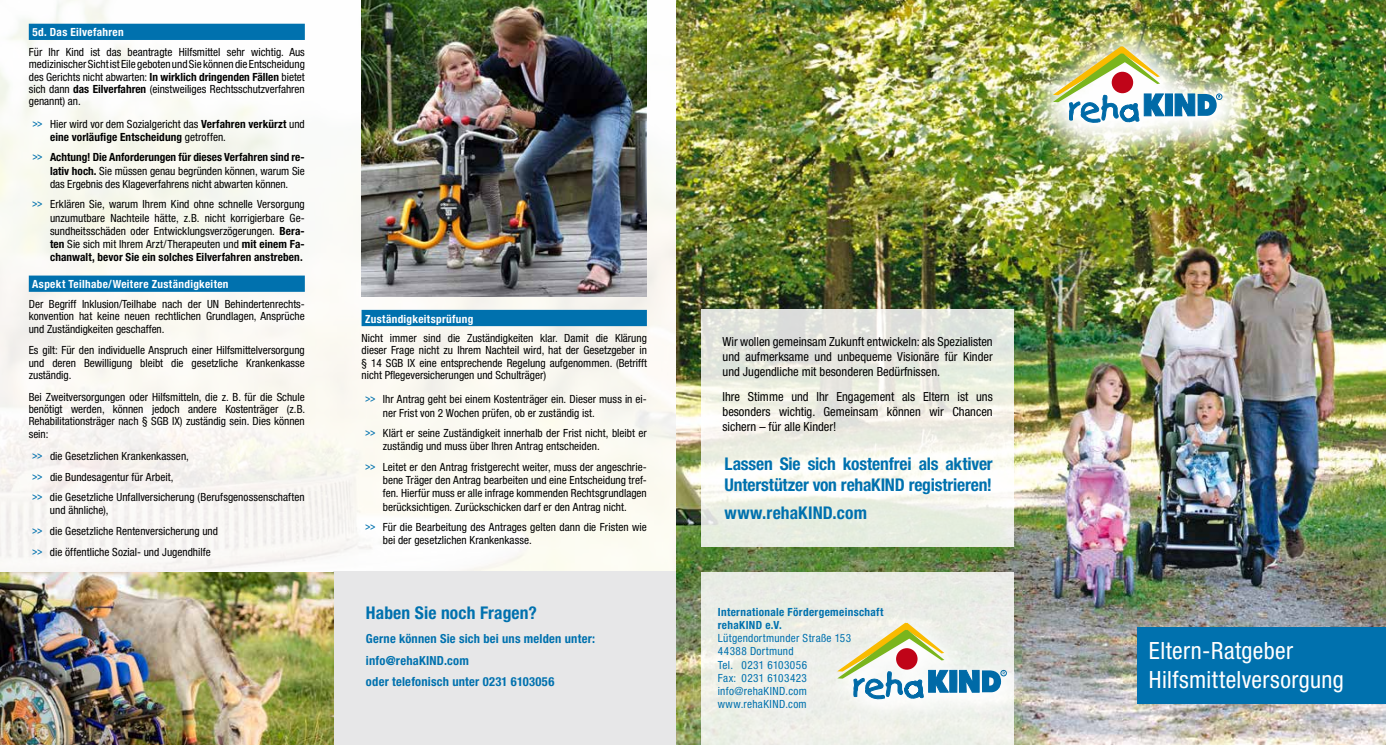
<style>
.page{position:relative;width:1386px;height:745px;background:#fff}
.page>*{position:absolute;margin:0;border:0;box-sizing:border-box;transform-origin:0 0}
.t1{font:condensed 23.75px/28.5px "Helvetica Neue LT Pro";letter-spacing:.015em;color:#fff}
.t2{font:700 condensed 17.5px/21.2px "Helvetica Neue LT Pro";letter-spacing:-.005em;color:#0071ae}
.t3{font:condensed 12.5px/15px "Helvetica Neue LT Pro";color:#000;text-align:justify}
.t4{font:700 condensed 12.5px/21.2px "Helvetica Neue LT Pro";letter-spacing:.015em;color:#0071ae}
.t5{font:condensed 11.25px/12.4px "Helvetica Neue LT Pro";color:#000;text-align:justify}
.t6{font:condensed 11.25px/13.1px "Helvetica Neue LT Pro";letter-spacing:.03em;color:#0071ae}
.t7{font:700 condensed 11.25px "Helvetica Neue LT Pro";letter-spacing:.03em;color:#fff}
.t8{font:700 condensed 11.25px/13.1px "Helvetica Neue LT Pro";letter-spacing:.03em;color:#0071ae}
.s1{font-weight:700}
.s2{font-family:"Arial Narrow";font-stretch:normal;color:#0071ae}
</style>
<div class="page">
<img style="left:0;top:0;width:677px;height:744px">
<img style="left:677px;top:0;width:708px;height:744px">
<img style="left:1019px;top:13px;width:250px;height:157px">
<img style="left:1052px;top:46px;width:170px;height:77px">
<div style="left:701px;top:571px;width:312px;height:173px;background:#ebeee6"></div>
<div style="left:1137px;top:627px;width:248px;height:76px;background:#0071ae"></div>
<svg style="left:701px;top:309px;width:312px;height:238px"></svg>
<div style="left:29px;top:24px;width:276px;height:16px;background:#0071ae"></div>
<div style="left:29px;top:275px;width:276px;height:16px;background:#0071ae"></div>
<div style="left:361px;top:309px;width:286px;height:17px;background:#0071ae"></div>
<img style="left:361px;top:0;width:286px;height:296px">
<div style="left:333px;top:571px;width:342px;height:173px;background:#e7e7e8"></div>
<svg style="left:822px;top:607px;width:213px;height:121px"></svg>
<svg style="left:837px;top:622px;width:169px;height:77px"></svg>
<img style="left:0;top:571px;width:333px;height:173px">
<p class="t7" style="left:32px;top:26px;width:93px">5d. Das Eilvefahren</p>
<p class="t5" style="left:29px;top:46px;width:277px">Für Ihr Kind ist das beantragte Hilfsmittel sehr wichtig. Aus medizinischer Sicht ist Eile geboten und Sie können die Entscheidung des Gerichts nicht abwarten: <span class="s1">In wirklich dringenden Fällen</span> bietet sich dann <span class="s1">das Eilverfahren</span> (einstweiliges Rechtsschutzverfahren genannt) an.</p>
<p class="t5" style="left:50px;top:117px;width:256px;line-height:13.1px;text-indent:-18px"><span class="s2">&gt;&gt;</span> Hier wird vor dem Sozialgericht das <span class="s1">Verfahren verkürzt</span> und <span class="s1">eine vorläufige Entscheidung</span> getroffen.</p>
<p class="t5" style="left:50px;top:151px;width:256px;line-height:13.1px;text-indent:-18px"><span class="s2">&gt;&gt;</span> <span class="s1">Achtung! Die Anforderungen für dieses Verfahren sind re&shy;lativ hoch.</span> Sie müssen genau begründen können, warum Sie das Ergebnis des Klageverfahrens nicht abwarten können.</p>
<p class="t5" style="left:50px;top:197px;width:256px;line-height:13.1px;text-indent:-18px"><span class="s2">&gt;&gt;</span> Erklären Sie, warum Ihrem Kind ohne schnelle Versorgung unzumutbare Nachteile hätte, z.B. nicht korrigierbare Ge&shy;sundheitsschäden oder Entwicklungsverzögerungen. <span class="s1">Bera&shy;ten</span> Sie sich mit Ihrem Arzt/Therapeuten und <span class="s1">mit einem Fa&shy;chanwalt, bevor Sie ein solches Eilverfahren anstreben.</span></p>
<p class="t7" style="left:32px;top:277px;width:198px">Aspekt Teilhabe/Weitere Zuständigkeiten</p>
<p class="t5" style="left:29px;top:297px;width:277px">Der Begriff Inklusion/Teilhabe nach der UN Behindertenrechts&shy;konvention hat keine neuen rechtlichen Grundlagen, Ansprüche und Zuständigkeiten geschaffen.</p>
<p class="t5" style="left:29px;top:343px;width:277px">Es gilt: Für den individuelle Anspruch einer Hilfsmittelversorgung und deren Bewilligung bleibt die gesetzliche Krankenkasse zuständig.</p>
<p class="t5" style="left:29px;top:390px;width:278px">Bei Zweitversorgungen oder Hilfsmitteln, die z. B. für die Schule benötigt werden, können jedoch andere Kostenträger (z.B.<br>Rehabilitationsträger nach § SGB IX) zuständig sein. Dies können sein:</p>
<p class="t5" style="left:32px;top:445px;width:274px;line-height:20.6px;text-align:left"><span class="s2">&gt;&gt;</span> die Gesetzlichen Krankenkassen,<br><span class="s2">&gt;&gt;</span> die Bundesagentur für Arbeit,<br><span class="s2">&gt;&gt;</span> die Gesetzliche Unfallversicherung (Berufsgenossenschaften</p>
<p class="t5" style="left:32px;top:499px;width:187px;line-height:20.6px;text-align:left;text-indent:18px">und ähnliche),<br><span class="s2">&gt;&gt;</span> die Gesetzliche Rentenversicherung und <span class="s2">&gt;&gt;</span> die öffentliche Sozial- und Jugendhilfe</p>
<p class="t7" style="left:365px;top:311px;width:110px">Zuständigkeitsprüfung</p>
<p class="t5" style="left:361px;top:331px;width:287px">Nicht immer sind die Zuständigkeiten klar. Damit die Klärung dieser Frage nicht zu Ihrem Nachteil wird, hat der Gesetzgeber in § 14 SGB IX eine entsprechende Regelung aufgenommen. (Betrifft nicht Pflegeversicherungen und Schulträger)</p>
<p class="t5" style="left:383px;top:392px;width:265px;line-height:13.1px;text-indent:-18px"><span class="s2">&gt;&gt;</span> Ihr Antrag geht bei einem Kostenträger ein. Dieser muss in ei&shy;ner Frist von 2 Wochen prüfen, ob er zuständig ist.</p>
<p class="t5" style="left:383px;top:426px;width:265px;line-height:13.1px;text-indent:-18px"><span class="s2">&gt;&gt;</span> Klärt er seine Zuständigkeit innerhalb der Frist nicht, bleibt er zuständig und muss über Ihren Antrag entscheiden.</p>
<p class="t5" style="left:383px;top:460px;width:265px;line-height:13.1px;text-indent:-18px"><span class="s2">&gt;&gt;</span> Leitet er den Antrag fristgerecht weiter, muss der angeschrie&shy;bene Träger den Antrag bearbeiten und eine Entscheidung tref&shy;fen. Hierfür muss er alle infrage kommenden Rechtsgrundlagen berücksichtigen. Zurückschicken darf er den Antrag nicht.</p>
<p class="t5" style="left:383px;top:520px;width:265px;line-height:13.1px;text-indent:-18px"><span class="s2">&gt;&gt;</span> Für die Bearbeitung des Antrages gelten dann die Fristen wie bei der gesetzlichen Krankenkasse.</p>
<h2 class="t2" style="left:366px;top:601px;width:172px">Haben Sie noch Fragen?</h2>
<p class="t4" style="left:366px;top:628px;width:231px">Gerne können Sie sich bei uns melden unter: info@rehaKIND.com<br>oder telefonisch unter 0231 6103056</p>
<p class="t3" style="left:722px;top:334px;width:272px">Wir wollen gemeinsam Zukunft entwickeln: als Spezialisten und aufmerksame und unbequeme Visionäre für Kinder und Jugendliche mit besonderen Bedürfnissen.</p>
<p class="t3" style="left:722px;top:388px;width:272px">Ihre Stimme und Ihr Engagement als Eltern ist uns besonders wichtig. Gemeinsam können wir Chancen sichern – für alle Kinder!</p>
<h2 class="t2" style="left:724px;top:452px;width:270px">Lassen Sie sich kostenfrei als aktiver<br>Unterstützer von rehaKIND registrieren!</h2>
<h2 class="t2" style="left:724px;top:502px;width:144px">www.rehaKIND.com</h2>
<p class="t8" style="left:718px;top:605px;width:167px">Internationale Fördergemeinschaft rehaKIND e.V.</p>
<p class="t6" style="left:718px;top:631px;width:135px">Lütgendortmunder Straße 153<br>44388 Dortmund<br>Tel. 0231 6103056<br>Fax: 0231 6103423 info@rehaKIND.com www.rehaKIND.com</p>
<h1 class="t1" style="left:1149px;top:635px;width:196px">Eltern-Ratgeber<br>Hilfsmittelversorgung</h1>
</div>
